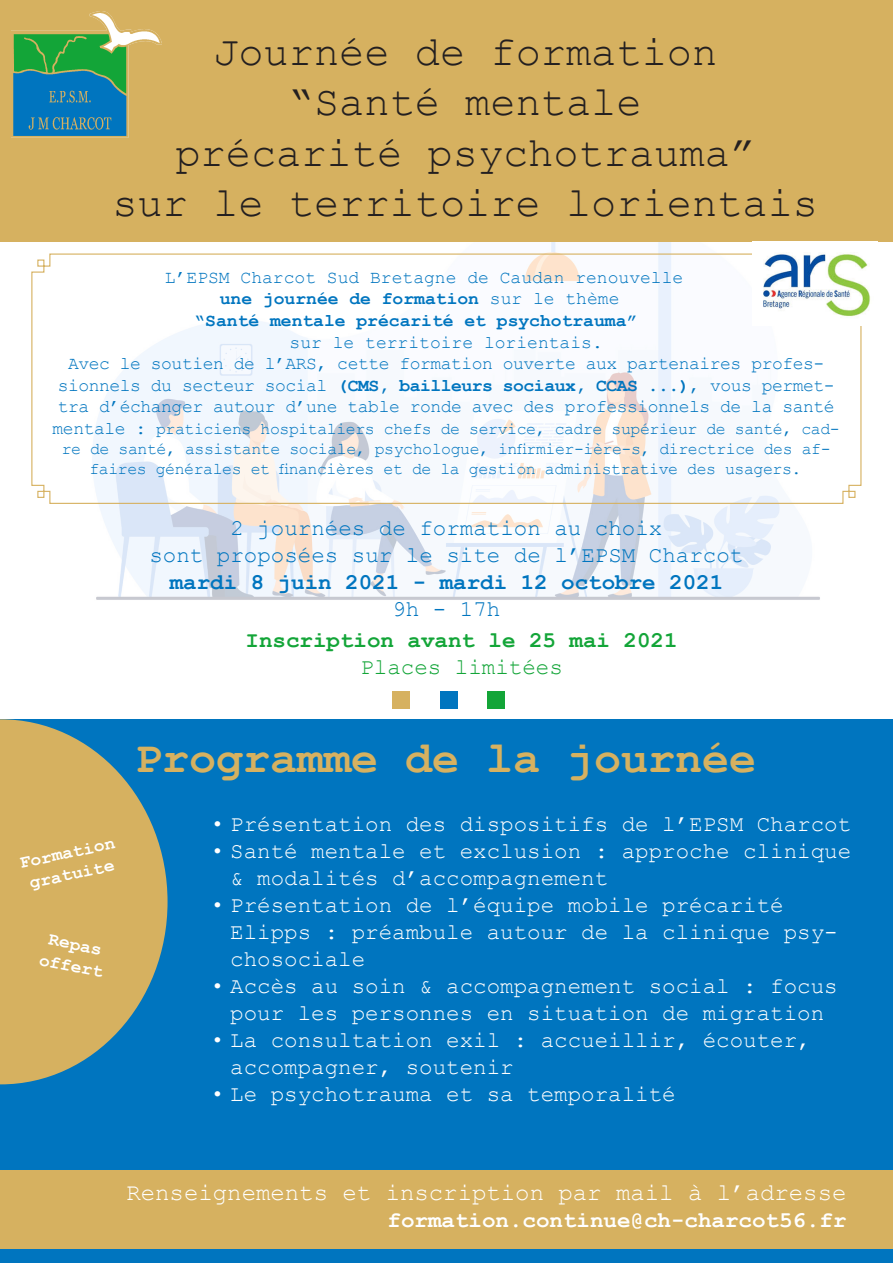
<style>
.page{position:relative;width:893px;height:1263px;background:#fff}
.page>*{position:absolute;margin:0;border:0;box-sizing:border-box;transform-origin:0 0}
.Titre_formation_or{font:700 45px "Courier New";color:#d6b160}
.t1{font:42px/50.4px "Courier New";color:#231f20;text-align:center}
.Ttire_formation_blan{font:24px "Courier New";color:#fff}
.t2{font:22.5px/27px "Courier New";color:#fff}
.Style_de_paragraphe{font:22.5px/27px "Courier New";color:#0075bf;text-align:center}
.Style_programme_form{font:700 22.5px/27px "Courier New";color:#13a538;text-align:center}
.Style_de_paragraphe-2{font:700 22.5px "Courier New";color:#fff}
.Style_de_paragraphe-3{font:18px/21.6px "Courier New";letter-spacing:-.025em;color:#0075bf;text-align:center}
.Style_de_paragraphe-4{font:18px "Courier New";color:#0075bf}
.Style_de_paragraphe-5{font:700 18px "Courier New";color:#0075bf}
.t3{font:700 18px/21.6px "Courier New";color:#fff;text-align:center}
.Style_de_paragraphe-6{font:16.5px/19.8px "Courier New";letter-spacing:-.025em;color:#0075bf;text-align:center}
.s1{font-weight:400}
.s2{font-weight:700}
.s3{font-size:18px}
</style>
<div class="page">
<img style="left:60px;top:241px;width:760px;height:359px">
<div style="left:0;top:719px;width:893px;height:544px;background:#0075bf"></div>
<div style="left:0;top:0;width:893px;height:241px;background:#d6b160"></div>
<svg style="left:31px;top:253px;width:831px;height:251px"></svg>
<img style="left:11px;top:12px;width:151px;height:126px">
<div style="left:488px;top:691px;width:17px;height:17px;background:#13a538"></div>
<div style="left:393px;top:691px;width:17px;height:17px;background:#d6b160"></div>
<div style="left:440px;top:691px;width:17px;height:17px;background:#0075bf"></div>
<svg style="left:0;top:719px;width:168px;height:365px;fill:#d6b160"></svg>
<div style="left:0;top:1170px;width:893px;height:79px;background:#d6b160"></div>
<img style="left:753px;top:241px;width:118px;height:84px">
<p class="t1" style="left:213px;top:25px;width:506px">Journée de formation</p>
<p class="t1" style="left:175px;top:76px;width:581px">“Santé mentale précarité psychotrauma”</p>
<p class="t1" style="left:112px;top:177px;width:707px">sur le territoire lorientais</p>
<p class="Style_de_paragraphe-4" style="left:165px;top:266px;width:520px">L’EPSM Charcot Sud Bretagne de Caudan renouvelle</p>
<p class="Style_de_paragraphe-5" style="left:220px;top:288px;width:401px">une journée de formation <span class="s1">sur le thème</span></p>
<p class="Style_de_paragraphe-5" style="left:194px;top:309px;width:444px">“Santé mentale précarité et psychotrauma”</p>
<p class="Style_de_paragraphe-4" style="left:290px;top:331px;width:315px">sur le territoire lorientais.</p>
<p class="Style_de_paragraphe-3" style="left:58px;top:352px;width:778px">Avec le soutien de l’ARS, cette formation ouverte aux partenaires profes&shy;sionnels du secteur social <span class="s2">(CMS, bailleurs sociaux, CCAS ...)</span>, vous permet&shy;tra d’échanger autour d’une table ronde avec des professionnels de la santé</p>
<p class="Style_de_paragraphe-6" style="left:53px;top:418px;width:789px"><span class="s3">mentale :</span> praticiens hospitaliers chefs de service, cadre supérieur de santé, cad&shy;re de santé, assistante sociale, psychologue, infirmier-ière-s, directrice des af&shy;faires générales et financières et de la gestion administrative des usagers.</p>
<p class="Style_de_paragraphe" style="left:149px;top:514px;width:596px">2 journées de formation au choix<br>sont proposées sur le site de l’EPSM Charcot <span class="s2">mardi 8 juin 2021 - mardi 12 octobre 2021<br></span>9h - 17h</p>
<p class="Style_programme_form" style="left:246px;top:626px;width:434px">Inscription avant le 25 mai 2021<br><span class="s1">Places limitées</span></p>
<p class="t3" style="left:17px;top:851px;width:99px;rotate:-12deg">Formation gratuite</p>
<p class="t3" style="left:46px;top:927px;width:66px;rotate:11deg">Repas offert</p>
<p class="Titre_formation_or" style="left:135px;top:730px;width:623px">Programme de la journée</p>
<p class="t2" style="left:211px;top:810px;width:642px">• Présentation des dispositifs de l’EPSM Charcot</p>
<p class="t2" style="left:230px;top:837px;width:623px;text-indent:-20px">• Santé mentale et exclusion : approche clinique &amp; modalités d’accompagnement</p>
<p class="t2" style="left:230px;top:891px;width:609px;text-indent:-20px">• Présentation de l’équipe mobile précarité<br>Elipps : préambule autour de la clinique psy&shy;chosociale</p>
<p class="t2" style="left:211px;top:972px;width:629px;text-align:center">• Accès au soin &amp; accompagnement social : focus pour les personnes en situation de migration</p>
<p class="t2" style="left:230px;top:1026px;width:582px;text-indent:-20px">• La consultation exil : accueillir, écouter, accompagner, soutenir</p>
<p class="t2" style="left:211px;top:1080px;width:467px">• Le psychotrauma et sa temporalité</p>
<p class="Ttire_formation_blan" style="left:126px;top:1178px;width:722px">Renseignements et inscription par mail à l’adresse</p>
<p class="Style_de_paragraphe-2" style="left:387px;top:1206px;width:461px">formation.continue@ch-charcot56.fr</p>
</div>
